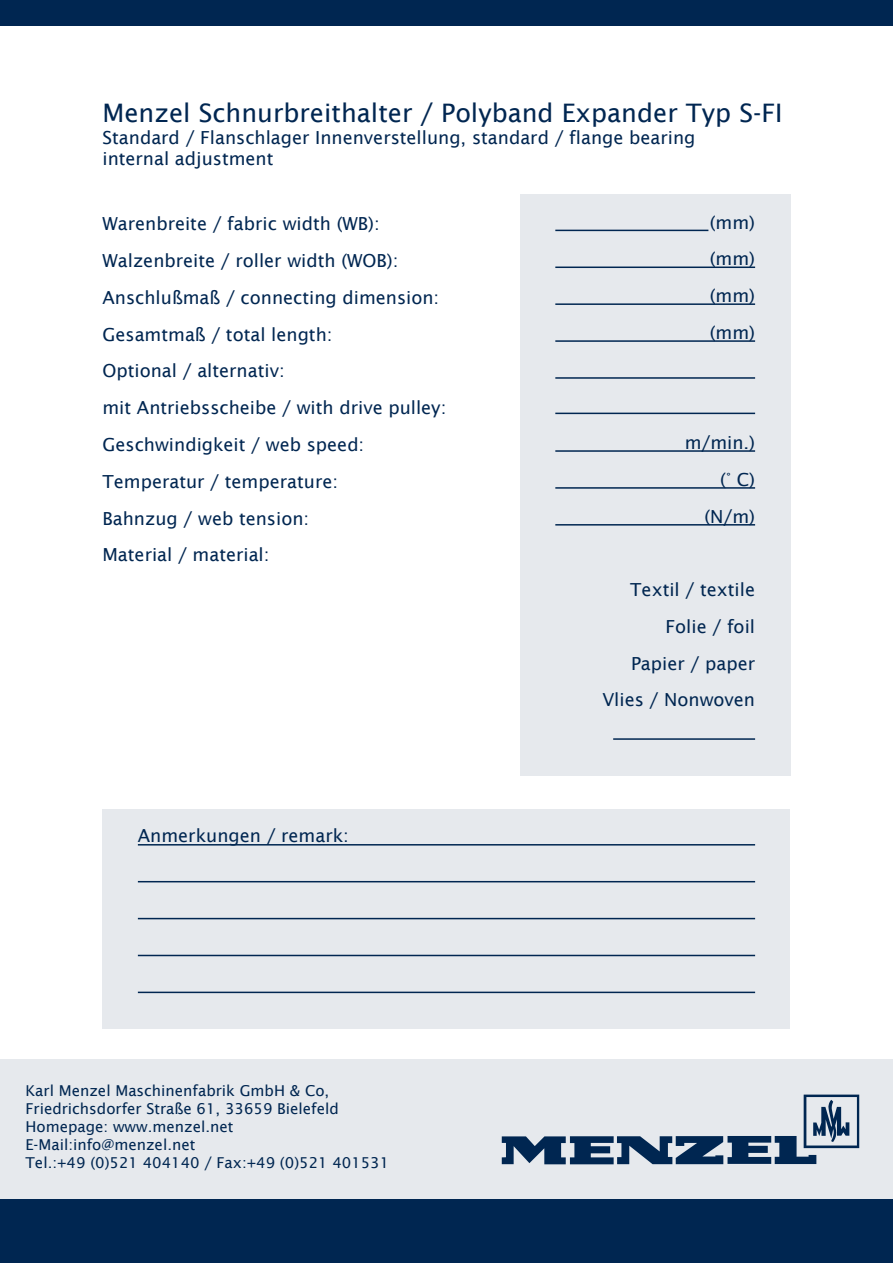
<style>
.page{position:relative;width:893px;height:1263px;background:#fff}
.page>*{position:absolute;margin:0;border:0;box-sizing:border-box;transform-origin:0 0}
.t1{font:25.5px "Lucida Sans";color:#002651}
.t2{font:18px/36.8px "Lucida Sans";color:#002651}
.t3{font:15px/18px "Lucida Sans";color:#002651}
</style>
<div class="page">
<div style="left:0;top:1199px;width:893px;height:64px;background:#002651"></div>
<div style="left:0;top:1060px;width:893px;height:139px;background:#e6e9ed"></div>
<svg style="left:502px;top:1094px;width:357px;height:70px"></svg>
<div style="left:0;top:0;width:893px;height:26px;background:#002651"></div>
<div style="left:102px;top:808px;width:688px;height:220px;background:#e6e9ed"></div>
<hr style="left:138px;top:918px;width:617px;height:1px;background:#002651">
<hr style="left:138px;top:881px;width:617px;height:1px;background:#002651">
<hr style="left:138px;top:955px;width:617px;height:1px;background:#002651">
<hr style="left:138px;top:992px;width:617px;height:1px;background:#002651">
<hr style="left:138px;top:844px;width:617px;height:1px;background:#002651">
<div style="left:520px;top:194px;width:270px;height:582px;background:#e6e9ed"></div>
<hr style="left:555px;top:303px;width:200px;height:2px;background:#002651">
<hr style="left:555px;top:267px;width:200px;height:1px;background:#002651">
<hr style="left:555px;top:340px;width:200px;height:2px;background:#002651">
<hr style="left:555px;top:377px;width:200px;height:2px;background:#002651">
<hr style="left:555px;top:413px;width:200px;height:1px;background:#002651">
<hr style="left:555px;top:230px;width:153px;height:1px;background:#002651">
<hr style="left:613px;top:738px;width:142px;height:2px;background:#002651">
<hr style="left:555px;top:450px;width:200px;height:2px;background:#002651">
<hr style="left:555px;top:524px;width:200px;height:2px;background:#002651">
<hr style="left:555px;top:487px;width:200px;height:2px;background:#002651">
<h1 class="t1" style="left:102px;top:98px;width:681px">Menzel Schnurbreithalter / Polyband Expander Typ S-FI</h1>
<p class="t2" style="left:102px;top:126px;width:594px;line-height:21.6px">Standard / Flanschlager Innenverstellung, standard / flange bearing internal adjustment</p>
<p class="t2" style="left:102px;top:206px;width:345px">Warenbreite / fabric width (WB):<br>Walzenbreite / roller width (WOB):<br>Anschlußmaß / connecting dimension:<br>Gesamtmaß / total length:<br>Optional / alternativ:<br>mit Antriebsscheibe / with drive pulley:<br>Geschwindigkeit / web speed:<br>Temperatur / temperature:<br>Bahnzug / web tension:<br>Material / material:</p>
<p class="t2" style="left:138px;top:817px;width:213px">Anmerkungen / remark:</p>
<p class="t3" style="left:26px;top:1081px;width:365px">Karl Menzel Maschinenfabrik GmbH &amp; Co, Friedrichsdorfer Straße 61, 33659 Bielefeld Homepage: www.menzel.net E-Mail:info@menzel.net<br>Tel.:+49 (0)521 404140 / Fax:+49 (0)521 401531</p>
<p class="t2" style="left:710px;top:204px;width:47px;text-align:justify">(mm) (mm) (mm) (mm)</p>
<p class="t2" style="left:685px;top:424px;width:72px;text-align:right">m/min.) (° C) (N/m)</p>
<p class="t2" style="left:602px;top:571px;width:154px;text-align:right">Textil / textile<br>Folie / foil<br>Papier / paper<br>Vlies / Nonwoven</p>
</div>
